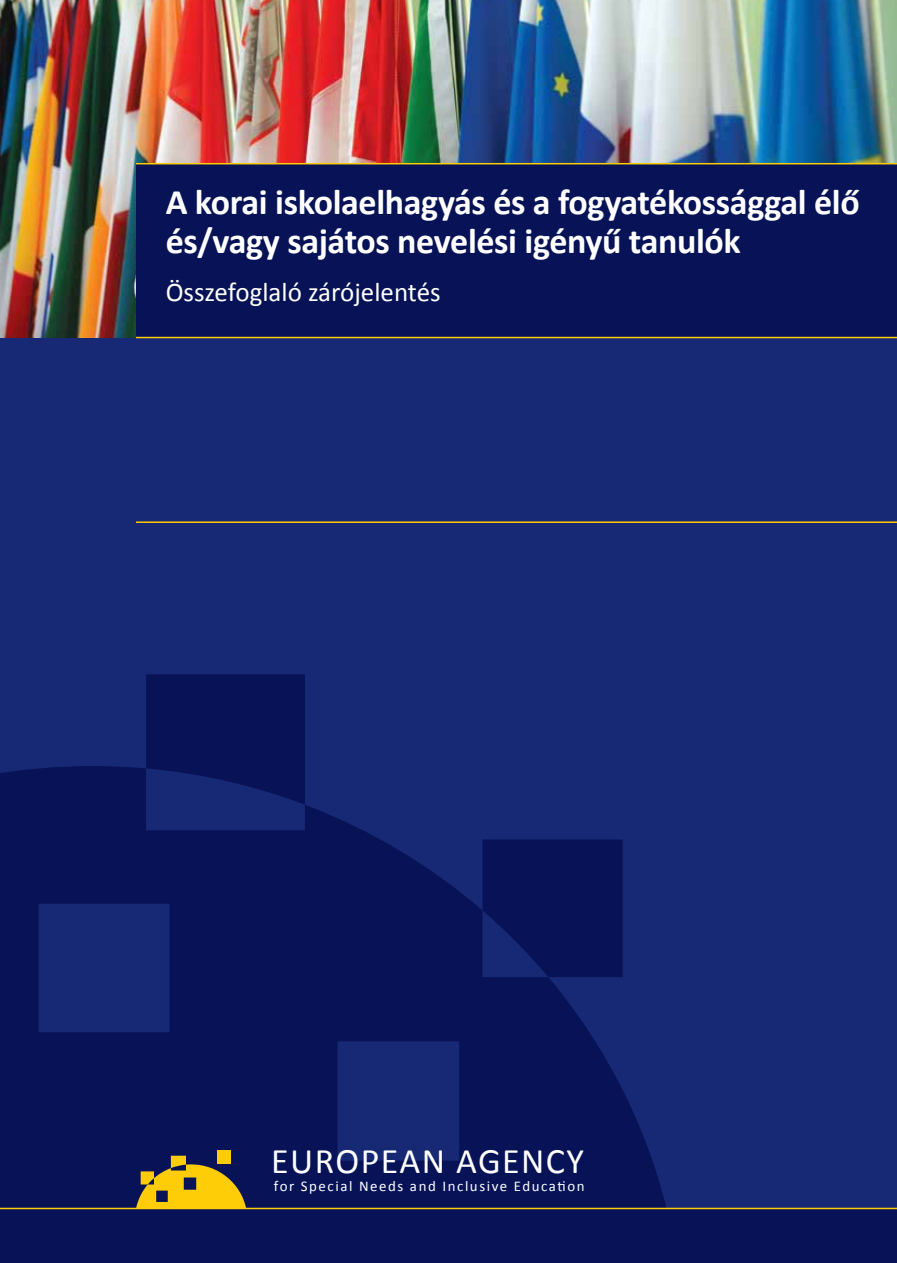
<style>
.page{position:relative;width:897px;height:1263px;background:#fff}
.page>*{position:absolute;margin:0;border:0;box-sizing:border-box;transform-origin:0 0}
.t1{font:700 36px/39px "Calibri";letter-spacing:-.01em;color:#fff}
.t2{font:36px "Calibri";letter-spacing:.04em;color:#fff}
.t3{font:27px "Calibri";color:#fff}
.t4{font:14.85px "Calibri";letter-spacing:.105em;color:#fff}
</style>
<div class="page">
<div style="left:0;top:0;width:896px;height:1263px;background:#172974"></div>
<div style="left:146px;top:674px;width:159px;height:92px;background:#071356"></div>
<svg style="left:0;top:766px;width:671px;height:442px;fill:#071356"></svg>
<img style="left:0;top:0;width:896px;height:337px">
<hr style="left:136px;top:521px;width:760px;height:2px;background:#ffcc08">
<div style="left:136px;top:164px;width:760px;height:173px;background:#071356"></div>
<hr style="left:136px;top:163px;width:760px;height:1px;background:#ffcc08">
<div style="left:217px;top:1150px;width:14px;height:13px;background:#ffcc08"></div>
<svg style="left:136px;top:1156px;width:110px;height:52px;background:#a38824"></svg>
<div style="left:0;top:1208px;width:896px;height:55px;background:#071356"></div>
<hr style="left:136px;top:337px;width:760px;height:1px;background:#ffcc08">
<p class="t1" style="left:166px;top:183px;width:695px">A korai iskolaelhagyás és a fogyatékossággal élő és/vagy sajátos nevelési igényű tanulók</p>
<p class="t3" style="left:166px;top:275px;width:276px">Összefoglaló zárójelentés</p>
<p class="t2" style="left:271px;top:1138px;width:314px">EUROPEAN AGENCY</p>
<p class="t4" style="left:274px;top:1177px;width:312px">for Special Needs and Inclusive Education</p>
</div>
